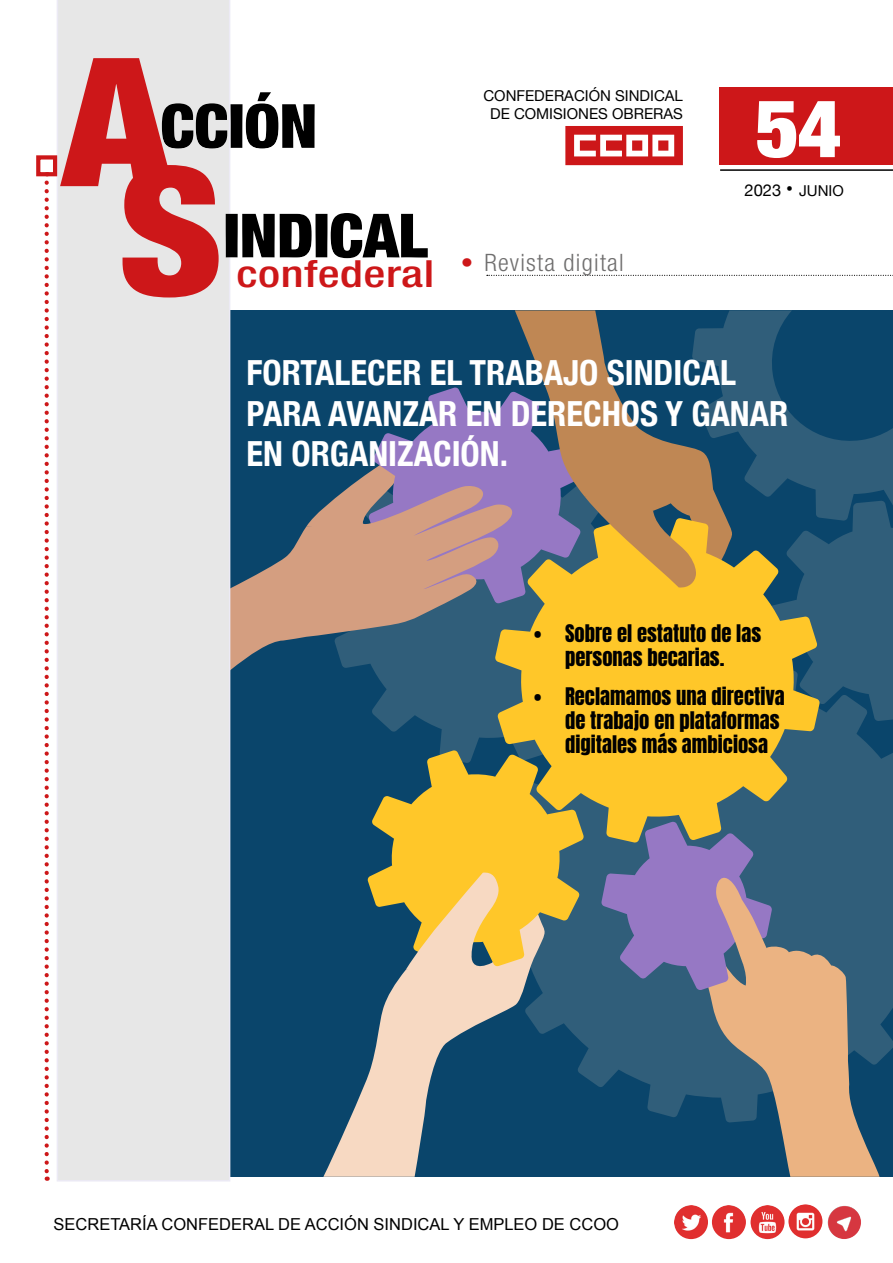
<style>
.page{position:relative;width:893px;height:1263px;background:#fff}
.page>*{position:absolute;margin:0;border:0;box-sizing:border-box;transform-origin:0 0}
.t1{font:900 condensed 179.25px "Helvetica Neue";color:#cd1719;scale:1.09 1}
.t2{font:900 condensed 80.7px "Helvetica Neue";color:#fff;scale:1.04 1}
.t3{font:700 condensed 34.65px/40.3px "Helvetica Neue";color:#fff}
.t4{font:300 condensed 24px "Helvetica Neue";letter-spacing:.05em;color:#706f6f;scale:1.04 1}
.t5{font:20.55px/24px "Anton";color:#000;text-align:center}
.t6{font:16.5px "Arial";color:#000}
.t7{font:15px/18px "Helvetica Neue";color:#000;text-align:center}
.s1{font-weight:500;font-size:37.5px;color:#cd1719}
.s2{color:#cd1719}
.s3{font-size:16.5px}
.s4{font-size:21px}
</style>
<div class="page">
<div style="left:230px;top:310px;width:663px;height:867px;background:#0a456b"></div>
<svg style="left:372px;top:671px;width:119px;height:79px;fill:#305e7a"></svg>
<svg style="left:353px;top:473px;width:15px;height:11px"></svg>
<svg style="left:491px;top:671px;width:402px;height:446px;fill:#305e7a"></svg>
<svg style="left:368px;top:387px;width:147px;height:97px;fill:#9678c4"></svg>
<svg style="left:687px;top:941px;width:193px;height:236px"></svg>
<svg style="left:323px;top:967px;width:224px;height:210px"></svg>
<svg style="left:515px;top:310px;width:70px;height:208px"></svg>
<svg style="left:495px;top:518px;width:325px;height:325px;background:#c3a746"></svg>
<svg style="left:367px;top:750px;width:217px;height:217px;fill:#ffc729"></svg>
<svg style="left:406px;top:872px;width:94px;height:104px;background:#e3c379"></svg>
<svg style="left:601px;top:821px;width:171px;height:169px;background:#84799e"></svg>
<svg style="left:230px;top:484px;width:290px;height:187px;fill:#d49e80"></svg>
<svg style="left:585px;top:310px;width:308px;height:411px"></svg>
<div style="left:720px;top:87px;width:173px;height:78px;background:#cd1719"></div>
<div style="left:57px;top:0;width:173px;height:1181px;background:#e7e7e7"></div>
<hr style="left:720px;top:169px;width:173px;height:2px;background:#000">
<svg style="left:510px;top:275px;width:383px;height:1px"></svg>
<svg style="left:45px;top:206px;width:4px;height:975px"></svg>
<svg style="left:36px;top:74px;width:279px;height:129px;fill:#e7e7e7"></svg>
<svg style="left:147px;top:184px;width:362px;height:128px"></svg>
<img style="left:674px;top:1205px;width:34px;height:34px;border-radius:17px">
<img style="left:712px;top:1205px;width:34px;height:34px;border-radius:17px">
<img style="left:750px;top:1205px;width:34px;height:34px;border-radius:17px">
<img style="left:788px;top:1204px;width:34px;height:34px;border-radius:17px">
<img style="left:827px;top:1205px;width:34px;height:34px;border-radius:17px">
<svg style="left:565px;top:126px;width:118px;height:39px"></svg>
<h1 class="t1" style="left:62px;top:-25px;width:101px">A</h1>
<h1 class="t1" style="left:118px;top:84px;width:98px">S</h1>
<p class="t7" style="left:483px;top:87px;width:201px">CONFEDERACIÓN SINDICAL<br>DE COMISIONES OBRERAS</p>
<p class="t4" style="left:237px;top:249px;width:374px"><span class="s1">confederal</span> <span class="s2">•</span> Revista digital</p>
<h2 class="t2" style="left:756px;top:62px;width:84px">54</h2>
<p class="t7" style="left:745px;top:182px;width:101px"><span class="s3">2023</span> <span class="s4">•</span> JUNIO</p>
<h3 class="t3" style="left:247px;top:350px;width:543px">FORTALECER EL TRABAJO SINDICAL<br>PARA AVANZAR EN DERECHOS Y GANAR<br>EN ORGANIZACIÓN.</h3>
<p class="t5" style="left:534px;top:623px;width:228px">• Sobre el estatuto de las personas becarias.</p>
<p class="t5" style="left:565px;top:686px;width:221px;text-align:left;text-indent:-31px">• Reclamamos una directiva de trabajo en plataformas digitales más ambiciosa</p>
<p class="t6" style="left:54px;top:1213px;width:567px">SECRETARÍA CONFEDERAL DE ACCIÓN SINDICAL Y EMPLEO DE CCOO</p>
</div>
